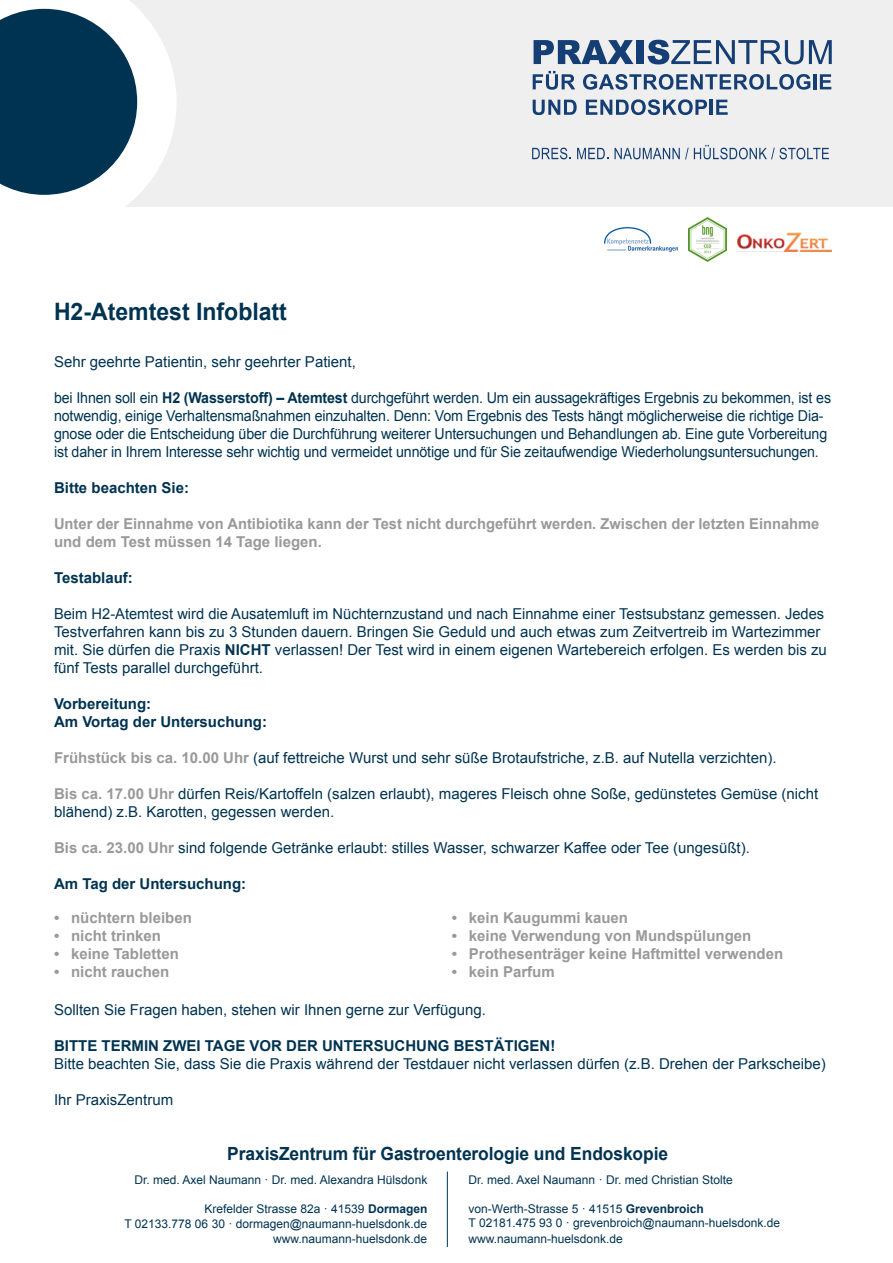
<style>
.page{position:relative;width:893px;height:1263px;background:#fff}
.page>*{position:absolute;margin:0;border:0;box-sizing:border-box;transform-origin:0 0}
.t1{font:700 24px "Arial";color:#003351;scale:.96 1}
.t2{font:700 18.15px "Arial";letter-spacing:-.005em;color:#003351;scale:.96 1}
.t3{font:15px/18px "Arial";color:#003351}
.t4{font:15px/18px "Arial";color:#003351;scale:.95 1}
.t5{font:700 15px/18px "Arial";color:#9a999a}
.t6{font:700 15px/18px "Arial";color:#003351}
.t7{font:12px/15px "Arial";color:#003351;text-align:right}
.s1{font-weight:700}
.s2{font-weight:700;color:#9a999a}
</style>
<div class="page">
<div style="left:0;top:0;width:893px;height:207px;background:#efefef"></div>
<svg style="left:0;top:0;width:176px;height:207px"></svg>
<img style="left:605px;top:226px;width:72px;height:27px">
<img style="left:689px;top:217px;width:37px;height:44px">
<img style="left:738px;top:232px;width:94px;height:19px">
<svg style="left:534px;top:40px;width:99px;height:24px"></svg>
<div style="left:636px;top:40px;width:8px;height:24px;background:#153f74"></div>
<svg style="left:648px;top:40px;width:184px;height:24px"></svg>
<svg style="left:533px;top:71px;width:42px;height:19px"></svg>
<svg style="left:583px;top:74px;width:227px;height:16px"></svg>
<hr style="left:813px;top:74px;width:4px;height:15px;background:#153f74">
<svg style="left:820px;top:74px;width:11px;height:15px"></svg>
<svg style="left:533px;top:100px;width:44px;height:15px"></svg>
<svg style="left:586px;top:99px;width:121px;height:16px"></svg>
<hr style="left:710px;top:100px;width:3px;height:15px;background:#153f74">
<svg style="left:716px;top:100px;width:12px;height:15px"></svg>
<svg style="left:532px;top:148px;width:39px;height:11px"></svg>
<svg style="left:577px;top:148px;width:31px;height:11px"></svg>
<svg style="left:614px;top:145px;width:215px;height:14px"></svg>
<hr style="left:447px;top:1171px;width:1px;height:76px;background:#003351">
<h1 class="t1" style="left:54px;top:296px;width:244px">H2-Atemtest Infoblatt</h1>
<p class="t3" style="left:54px;top:353px;width:303px">Sehr geehrte Patientin, sehr geehrter Patient,</p>
<p class="t4" style="left:54px;top:389px;width:820px">bei Ihnen soll ein <span class="s1">H2 (Wasserstoff) – Atemtest</span> durchgeführt werden. Um ein aussagekräftiges Ergebnis zu bekommen, ist es notwendig, einige Verhaltensmaßnahmen einzuhalten. Denn: Vom Ergebnis des Tests hängt möglicherweise die richtige Dia&shy;gnose oder die Entscheidung über die Durchführung weiterer Untersuchungen und Behandlungen ab. Eine gute Vorbereitung ist daher in Ihrem Interesse sehr wichtig und vermeidet unnötige und für Sie zeitaufwendige Wiederholungsuntersuchungen.</p>
<p class="t6" style="left:54px;top:479px;width:137px">Bitte beachten Sie:</p>
<p class="t5" style="left:54px;top:515px;width:767px">Unter der Einnahme von Antibiotika kann der Test nicht durchgeführt werden. Zwischen der letzten Einnahme und dem Test müssen 14 Tage liegen.</p>
<p class="t6" style="left:54px;top:569px;width:80px">Testablauf:</p>
<p class="t3" style="left:54px;top:605px;width:774px">Beim H2-Atemtest wird die Ausatemluft im Nüchternzustand und nach Einnahme einer Testsubstanz gemessen. Jedes Testverfahren kann bis zu 3 Stunden dauern. Bringen Sie Geduld und auch etwas zum Zeitvertreib im Wartezimmer mit. Sie dürfen die Praxis <span class="s1">NICHT</span> verlassen! Der Test wird in einem eigenen Wartebereich erfolgen. Es werden bis zu fünf Tests parallel durchgeführt.</p>
<p class="t6" style="left:54px;top:695px;width:215px">Vorbereitung:<br>Am Vortag der Untersuchung:</p>
<p class="t3" style="left:54px;top:749px;width:724px"><span class="s2">Frühstück bis ca. 10.00 Uhr</span> (auf fettreiche Wurst und sehr süße Brotaufstriche, z.B. auf Nutella verzichten).</p>
<p class="t3" style="left:54px;top:785px;width:766px"><span class="s2">Bis ca. 17.00 Uhr</span> dürfen Reis/Kartoffeln (salzen erlaubt), mageres Fleisch ohne Soße, gedünstetes Gemüse (nicht blähend) z.B. Karotten, gegessen werden.</p>
<p class="t3" style="left:54px;top:839px;width:697px"><span class="s2">Bis ca. 23.00 Uhr</span> sind folgende Getränke erlaubt: stilles Wasser, schwarzer Kaffee oder Tee (ungesüßt).</p>
<p class="t6" style="left:54px;top:875px;width:194px">Am Tag der Untersuchung:</p>
<p class="t5" style="left:54px;top:909px;width:139px">• nüchtern bleiben</p>
<p class="t5" style="left:54px;top:927px;width:109px">• nicht trinken</p>
<p class="t5" style="left:54px;top:945px;width:127px">• keine Tabletten</p>
<p class="t5" style="left:54px;top:963px;width:117px">• nicht rauchen</p>
<p class="t5" style="left:452px;top:909px;width:178px">• kein Kaugummi kauen</p>
<p class="t5" style="left:452px;top:927px;width:301px">• keine Verwendung von Mundspülungen</p>
<p class="t5" style="left:452px;top:945px;width:333px">• Prothesenträger keine Haftmittel verwenden</p>
<p class="t5" style="left:452px;top:963px;width:104px">• kein Parfum</p>
<p class="t3" style="left:54px;top:1001px;width:433px">Sollten Sie Fragen haben, stehen wir Ihnen gerne zur Verfügung.</p>
<p class="t6" style="left:54px;top:1037px;width:503px">BITTE TERMIN ZWEI TAGE VOR DER UNTERSUCHUNG BESTÄTIGEN!</p>
<p class="t3" style="left:54px;top:1055px;width:773px">Bitte beachten Sie, dass Sie die Praxis während der Testdauer nicht verlassen dürfen (z.B. Drehen der Parkscheibe)</p>
<p class="t3" style="left:54px;top:1091px;width:121px">Ihr PraxisZentrum</p>
<p class="t2" style="left:227px;top:1141px;width:461px">PraxisZentrum für Gastroenterologie und Endoskopie</p>
<p class="t7" style="left:135px;top:1173px;width:294px">Dr. med. Axel Naumann · Dr. med. Alexandra Hülsdonk</p>
<p class="t7" style="left:124px;top:1201px;width:304px">Krefelder Strasse 82a · 41539 <span class="s1">Dormagen<br></span>T 02133.778 06 30 · dormagen@naumann-huelsdonk.de www.naumann-huelsdonk.de</p>
<p class="t7" style="left:469px;top:1172px;width:266px">Dr. med. Axel Naumann · Dr. med Christian Stolte</p>
<p class="t7" style="left:469px;top:1201px;width:313px;text-align:left">von-Werth-Strasse 5 · 41515 <span class="s1">Grevenbroich<br></span>T 02181.475 93 0 · grevenbroich@naumann-huelsdonk.de www.naumann-huelsdonk.de</p>
</div>
